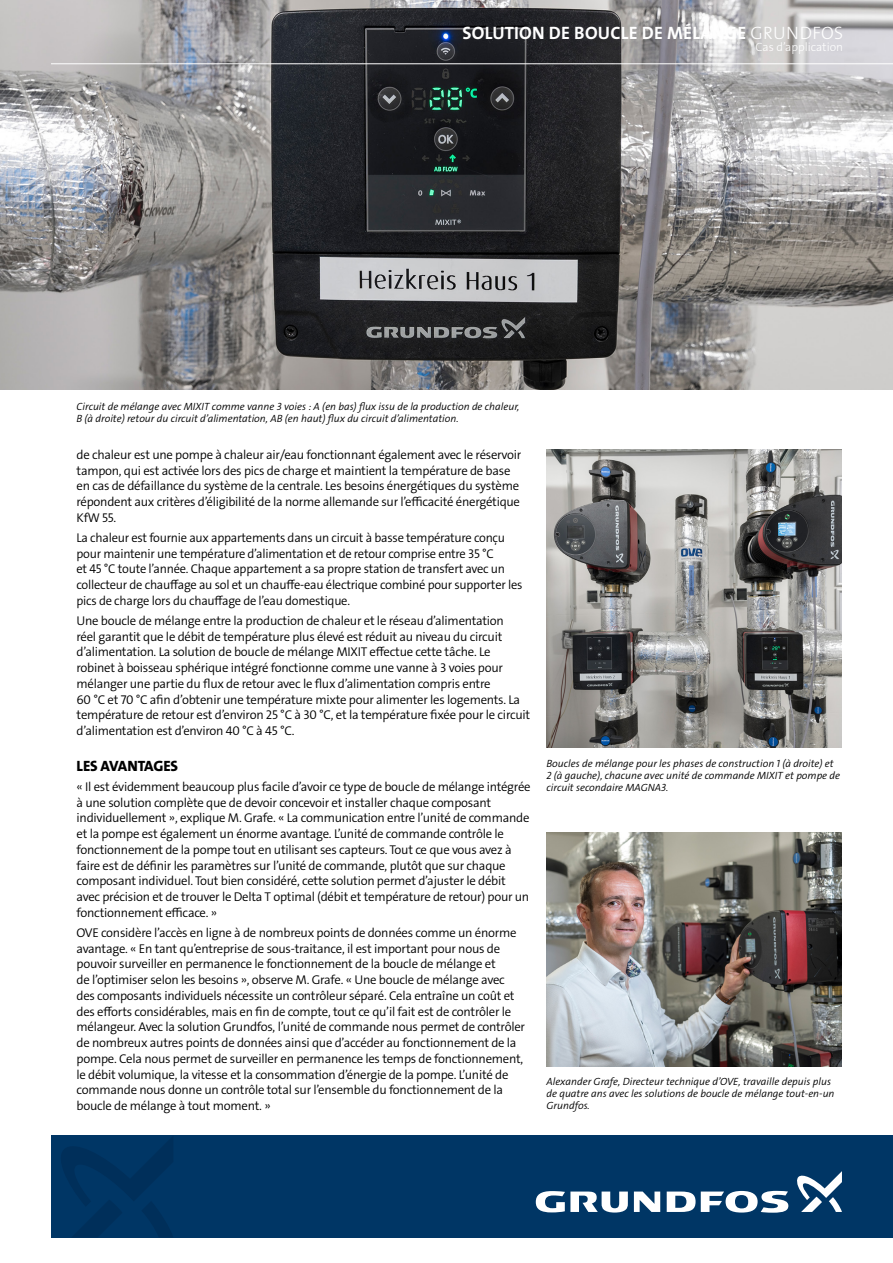
<style>
.page{position:relative;width:893px;height:1263px;background:#fff}
.page>*{position:absolute;margin:0;border:0;box-sizing:border-box;transform-origin:0 0}
.t1{font:18px "Grundfos The Sans V2 OT 7 B";letter-spacing:.015em;color:#fff}
.t2{font:15px "Grundfos The Sans V2 OT 8 XB";letter-spacing:-.005em;color:#000}
.t3{font:12.75px/15.8px "Grundfos The Sans V2 OT 4 SL";letter-spacing:-.02em;color:#000}
.t4{font:12px "Grundfos The Sans V2 OT 3 L";color:#fff}
.t5{font:10.5px/12px "Grundfos The Sans V2 OT 4 SL Italic";color:#000}
.s1{font-family:"Grundfos The Sans V2 OT 3 L"}
</style>
<div class="page">
<div style="left:51px;top:1135px;width:842px;height:102px;background:#003665"></div>
<svg style="left:634px;top:1191px;width:26px;height:21px"></svg>
<svg style="left:536px;top:1191px;width:92px;height:21px"></svg>
<svg style="left:667px;top:1191px;width:121px;height:22px"></svg>
<svg style="left:797px;top:1171px;width:45px;height:41px"></svg>
<svg style="left:61px;top:1137px;width:112px;height:100px"></svg>
<img style="left:0;top:0;width:893px;height:390px">
<img style="left:546px;top:832px;width:296px;height:234px">
<img style="left:546px;top:449px;width:296px;height:298px">
<hr style="left:51px;top:63px;width:842px;height:1px;background:#fff">
<h1 class="t1" style="left:462px;top:21px;width:382px">SOLUTION DE BOUCLE DE MÉLANGE <span class="s1">GRUNDFOS</span></h1>
<p class="t4" style="left:755px;top:39px;width:89px">Cas d’application</p>
<p class="t5" style="left:77px;top:401px;width:444px">Circuit de mélange avec MIXIT comme vanne 3 voies : A (en bas) flux issu de la production de chaleur,<br>B (à droite) retour du circuit d’alimentation, AB (en haut) flux du circuit d’alimentation.</p>
<p class="t3" style="left:77px;top:447px;width:446px">de chaleur est une pompe à chaleur air/eau fonctionnant également avec le réservoir tampon, qui est activée lors des pics de charge et maintient la température de base en cas de défaillance du système de la centrale. Les besoins énergétiques du système répondent aux critères d’éligibilité de la norme allemande sur l’efficacité énergétique KfW 55.</p>
<p class="t3" style="left:77px;top:530px;width:447px">La chaleur est fournie aux appartements dans un circuit à basse température conçu pour maintenir une température d’alimentation et de retour comprise entre 35 °C<br>et 45 °C toute l’année. Chaque appartement a sa propre station de transfert avec un collecteur de chauffage au sol et un chauffe-eau électrique combiné pour supporter les pics de charge lors du chauffage de l’eau domestique.</p>
<p class="t3" style="left:77px;top:613px;width:455px">Une boucle de mélange entre la production de chaleur et le réseau d’alimentation<br>réel garantit que le débit de température plus élevé est réduit au niveau du circuit d’alimentation. La solution de boucle de mélange MIXIT effectue cette tâche. Le robinet à boisseau sphérique intégré fonctionne comme une vanne à 3 voies pour mélanger une partie du flux de retour avec le flux d’alimentation compris entre<br>60 °C et 70 °C afin d’obtenir une température mixte pour alimenter les logements. La température de retour est d’environ 25 °C à 30 °C, et la température fixée pour le circuit d’alimentation est d’environ 40 °C à 45 °C.</p>
<p class="t2" style="left:77px;top:756px;width:103px">LES AVANTAGES</p>
<p class="t3" style="left:77px;top:779px;width:456px">« Il est évidemment beaucoup plus facile d’avoir ce type de boucle de mélange intégrée à une solution complète que de devoir concevoir et installer chaque composant individuellement », explique M. Grafe. « La communication entre l’unité de commande et la pompe est également un énorme avantage. L’unité de commande contrôle le fonctionnement de la pompe tout en utilisant ses capteurs. Tout ce que vous avez à faire est de définir les paramètres sur l’unité de commande, plutôt que sur chaque composant individuel. Tout bien considéré, cette solution permet d’ajuster le débit avec précision et de trouver le Delta T optimal (débit et température de retour) pour un fonctionnement efficace. »</p>
<p class="t3" style="left:77px;top:925px;width:450px">OVE considère l’accès en ligne à de nombreux points de données comme un énorme avantage. « En tant qu’entreprise de sous-traitance, il est important pour nous de pouvoir surveiller en permanence le fonctionnement de la boucle de mélange et<br>de l’optimiser selon les besoins », observe M. Grafe. « Une boucle de mélange avec des composants individuels nécessite un contrôleur séparé. Cela entraîne un coût et des efforts considérables, mais en fin de compte, tout ce qu’il fait est de contrôler le mélangeur. Avec la solution Grundfos, l’unité de commande nous permet de contrôler de nombreux autres points de données ainsi que d’accéder au fonctionnement de la pompe. Cela nous permet de surveiller en permanence les temps de fonctionnement, le débit volumique, la vitesse et la consommation d’énergie de la pompe. L’unité de commande nous donne un contrôle total sur l’ensemble du fonctionnement de la boucle de mélange à tout moment. »</p>
<p class="t5" style="left:546px;top:757px;width:295px">Boucles de mélange pour les phases de construction 1 (à droite) et<br>2 (à gauche), chacune avec unité de commande MIXIT et pompe de circuit secondaire MAGNA3.</p>
<p class="t5" style="left:546px;top:1076px;width:290px">Alexander Grafe, Directeur technique d’OVE, travaille depuis plus de quatre ans avec les solutions de boucle de mélange tout-en-un<br>Grundfos.</p>
</div>
